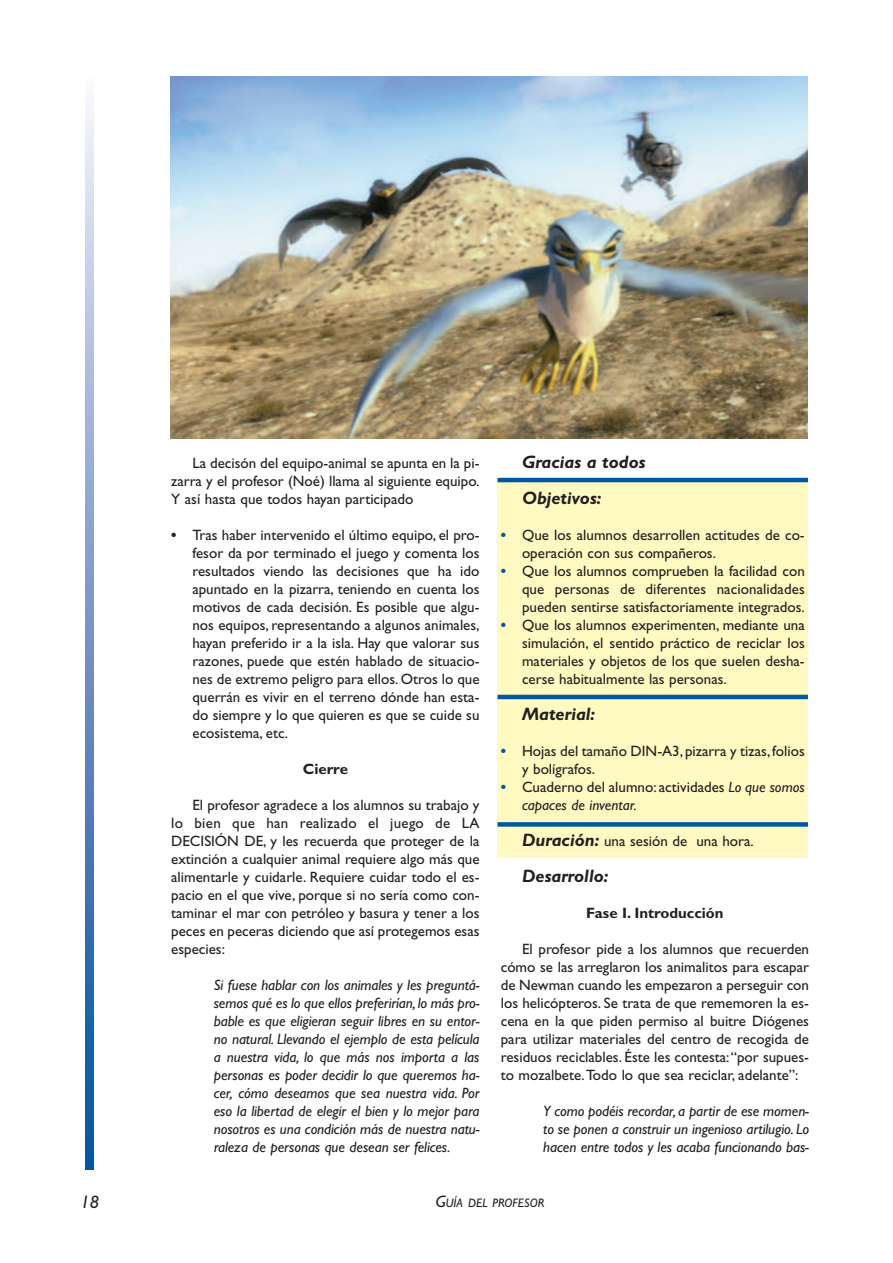
<style>
.page{position:relative;width:893px;height:1263px;background:#fff}
.page>*{position:absolute;margin:0;border:0;box-sizing:border-box;transform-origin:0 0}
.t1{font:italic 700 18px/36px "Gill Sans";color:#231f20}
.t2{font:italic 18px "Gill Sans";color:#231f20}
.t3{font:15px/18px "Gill Sans";color:#231f20;text-align:justify}
.t4{font:italic 15px/18px "Gill Sans";letter-spacing:-.005em;color:#231f20;text-align:justify}
.t5{font:700 15px "Gill Sans";color:#231f20}
.t6{font:italic 12.3px "Gill Sans";color:#231f20}
.s1{font-weight:700}
.s2{font-weight:700;color:#0157a0}
.s3{font-style:italic}
.s4{font-weight:700;font-style:italic;font-size:18px}
.s5{font-size:16.5px}
</style>
<div class="page">
<div style="left:497px;top:480px;width:311px;height:378px;background:#fffac1"></div>
<hr style="left:497px;top:478px;width:311px;height:4px;background:#0157a0">
<hr style="left:497px;top:695px;width:311px;height:4px;background:#0157a0">
<div style="left:497px;top:822px;width:311px;height:5px;background:#0157a0"></div>
<svg style="left:86px;top:101px;width:8px;height:1068px;background:#7799c8"></svg>
<img style="left:170px;top:77px;width:638px;height:361px">
<p class="t3" style="left:171px;top:455px;width:310px;text-indent:21px">La decisón del equipo-animal se apunta en la pi&shy;zarra y el profesor (Noé) llama al siguiente equipo.<br>Y así hasta que todos hayan participado</p>
<p class="t3" style="left:192px;top:527px;width:289px;text-indent:-21px"><span class="s1">•</span> Tras haber intervenido el último equipo, el pro&shy;fesor da por terminado el juego y comenta los resultados viendo las decisiones que ha ido apuntado en la pizarra, teniendo en cuenta los motivos de cada decisión. Es posible que algu&shy;nos equipos, representando a algunos animales, hayan preferido ir a la isla. Hay que valorar sus razones, puede que estén hablado de situacio&shy;nes de extremo peligro para ellos. Otros lo que querrán es vivir en el terreno dónde han esta&shy;do siempre y lo que quieren es que se cuide su ecosistema, etc.</p>
<p class="t5" style="left:303px;top:763px;width:47px">Cierre</p>
<p class="t3" style="left:171px;top:797px;width:310px;text-indent:21px">El profesor agradece a los alumnos su trabajo y lo bien que han realizado el juego de LA DECISIÓN DE, y les recuerda que proteger de la extinción a cualquier animal requiere algo más que alimentarle y cuidarle. Requiere cuidar todo el es&shy;pacio en el que vive, porque si no sería como con&shy;taminar el mar con petróleo y basura y tener a los peces en peceras diciendo que así protegemos esas especies:</p>
<p class="t4" style="left:214px;top:977px;width:267px">Si fuese hablar con los animales y les preguntá&shy;semos qué es lo que ellos preferirían, lo más pro&shy;bable es que eligieran seguir libres en su entor&shy;no natural. Llevando el ejemplo de esta película a nuestra vida, lo que más nos importa a las personas es poder decidir lo que queremos ha&shy;cer, cómo deseamos que sea nuestra vida. Por eso la libertad de elegir el bien y lo mejor para nosotros es una condición más de nuestra natu&shy;raleza de personas que desean ser felices.</p>
<p class="t1" style="left:522px;top:446px;width:125px">Gracias a todos<br>Objetivos:</p>
<p class="t3" style="left:522px;top:527px;width:284px;text-indent:-21px"><span class="s2">•</span> Que los alumnos desarrollen actitudes de co&shy;operación con sus compañeros.</p>
<p class="t3" style="left:522px;top:563px;width:284px;text-indent:-21px"><span class="s2">•</span> Que los alumnos comprueben la facilidad con que personas de diferentes nacionalidades pueden sentirse satisfactoriamente integrados.</p>
<p class="t3" style="left:522px;top:617px;width:284px;text-indent:-21px"><span class="s2">•</span> Que los alumnos experimenten, mediante una simulación, el sentido práctico de reciclar los materiales y objetos de los que suelen desha&shy;cerse habitualmente las personas.</p>
<p class="t1" style="left:522px;top:698px;width:75px">Material:</p>
<p class="t3" style="left:522px;top:743px;width:284px;text-indent:-21px"><span class="s2">•</span> Hojas del tamaño DIN-A3, pizarra y tizas, folios y bolígrafos.</p>
<p class="t3" style="left:522px;top:779px;width:284px;text-indent:-21px"><span class="s2">•</span> Cuaderno del alumno: actividades <span class="s3">Lo que somos capaces de inventar.</span></p>
<p class="t3" style="left:522px;top:833px;width:233px"><span class="s4">Duración:</span> una sesión de una hora.</p>
<p class="t1" style="left:522px;top:860px;width:88px">Desarrollo:</p>
<p class="t5" style="left:586px;top:907px;width:139px">Fase I. Introducción</p>
<p class="t3" style="left:501px;top:941px;width:310px;text-indent:21px">El profesor pide a los alumnos que recuerden cómo se las arreglaron los animalitos para escapar de Newman cuando les empezaron a perseguir con los helicópteros. Se trata de que rememoren la es&shy;cena en la que piden permiso al buitre Diógenes para utilizar materiales del centro de recogida de residuos reciclables. Éste les contesta:“por supues&shy;to mozalbete.Todo lo que sea reciclar, adelante”:</p>
<p class="t4" style="left:543px;top:1103px;width:267px">Y como podéis recordar, a partir de ese momen&shy;to se ponen a construir un ingenioso artilugio. Lo hacen entre todos y les acaba funcionando bas-</p>
<p class="t2" style="left:80px;top:1195px;width:20px">18</p>
<p class="t6" style="left:436px;top:1198px;width:110px"><span class="s5">G</span>UÍA DEL PROFESOR</p>
</div>
